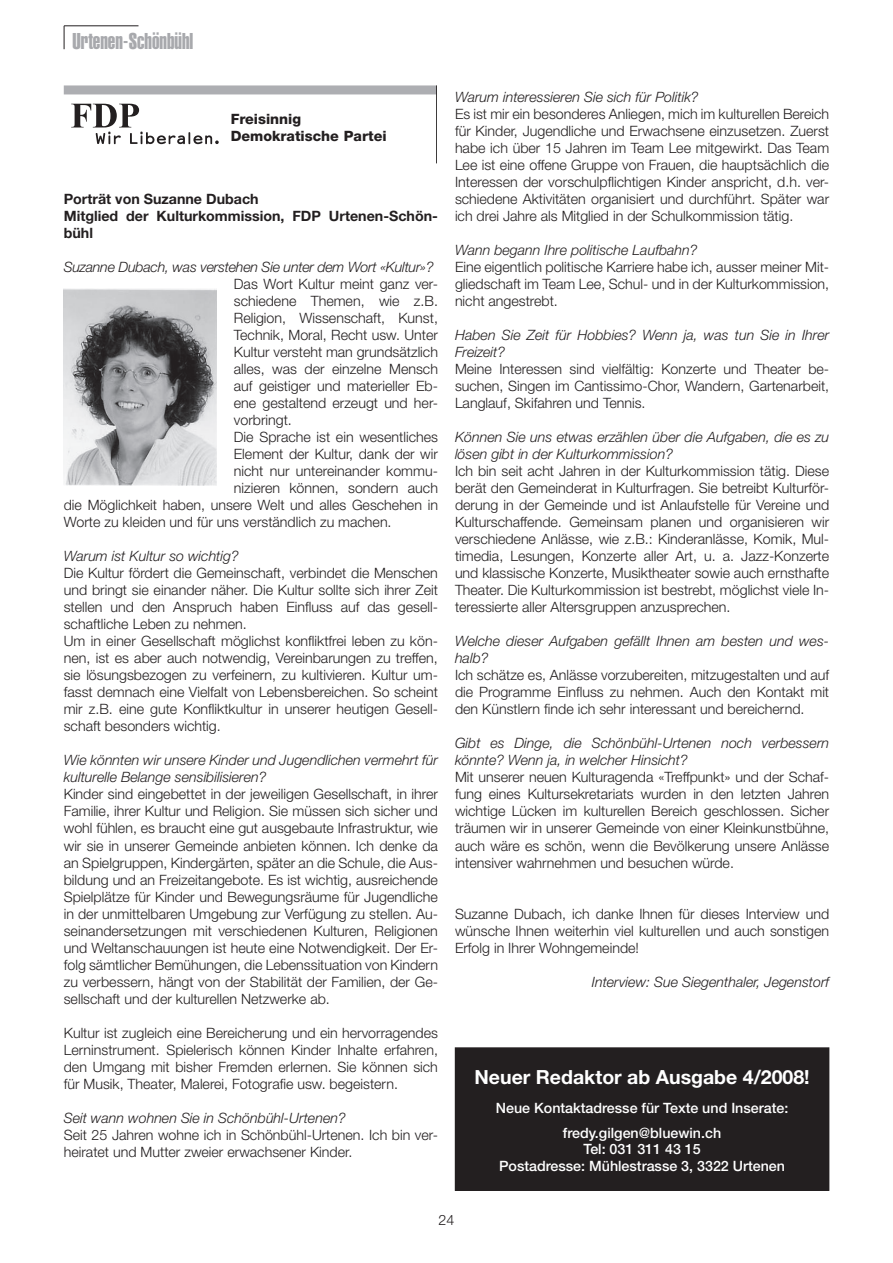
<style>
.page{position:relative;width:893px;height:1263px;background:#fff}
.page>*{position:absolute;margin:0;border:0;box-sizing:border-box;transform-origin:0 0}
.t1{font:22.5px "Helvetica Extra Compressed";color:#a8a9ad}
.t2{font:700 19.5px "Helvetica Neue";color:#fff}
.t3{font:300 14.25px/17px "Helvetica Neue";color:#231f20;text-align:justify}
.t4{font:italic 300 14.25px/17px "Helvetica Neue";color:#231f20}
.t5{font:500 14.25px/25px "Helvetica Neue";color:#fff;text-align:center}
.t6{font:700 14.25px/17px "Helvetica Neue";color:#231f20}
.t7{font:800 14.25px/16.5px "Helvetica Neue";color:#231f20}
</style>
<div class="page">
<hr style="left:64px;top:26px;width:74px;height:1px;background:#231f20">
<svg style="left:64px;top:26px;width:1px;height:23px"></svg>
<svg style="left:71px;top:104px;width:148px;height:40px"></svg>
<div style="left:64px;top:85px;width:373px;height:9px;background:#adaeb2"></div>
<hr style="left:436px;top:85px;width:1px;height:78px;background:#231f20">
<img style="left:64px;top:288px;width:153px;height:198px">
<div style="left:455px;top:1048px;width:374px;height:142px;background:#231f20"></div>
<div style="left:455px;top:1047px;width:374px;height:144px;border:1px solid #231f20"></div>
<h1 class="t1" style="left:73px;top:28px;width:122px">Urtenen-Schönbühl</h1>
<p class="t7" style="left:231px;top:111px;width:157px">Freisinnig<br>Demokratische Partei</p>
<p class="t6" style="left:64px;top:190px;width:376px">Porträt von Suzanne Dubach<br>Mitglied der Kulturkommission, FDP Urtenen-Schön&shy;bühl</p>
<p class="t4" style="left:64px;top:258px;width:371px">Suzanne Dubach, was verstehen Sie unter dem Wort «Kultur»?</p>
<p class="t3" style="left:234px;top:275px;width:206px">Das Wort Kultur meint ganz ver-</p>
<p class="t3" style="left:234px;top:292px;width:206px">schiedene Themen, wie z.B.</p>
<p class="t3" style="left:234px;top:309px;width:206px">Religion, Wissenschaft, Kunst,</p>
<p class="t3" style="left:234px;top:326px;width:206px">Technik, Moral, Recht usw. Unter</p>
<p class="t3" style="left:234px;top:343px;width:206px">Kultur versteht man grundsätzlich</p>
<p class="t3" style="left:234px;top:360px;width:206px">alles, was der einzelne Mensch</p>
<p class="t3" style="left:234px;top:377px;width:206px">auf geistiger und materieller Eb-</p>
<p class="t3" style="left:234px;top:394px;width:206px">ene gestaltend erzeugt und her-</p>
<p class="t3" style="left:234px;top:411px;width:60px">vorbringt.</p>
<p class="t3" style="left:234px;top:428px;width:206px">Die Sprache ist ein wesentliches</p>
<p class="t3" style="left:234px;top:445px;width:206px">Element der Kultur, dank der wir</p>
<p class="t3" style="left:234px;top:462px;width:206px">nicht nur untereinander kommu-</p>
<p class="t3" style="left:234px;top:479px;width:206px">nizieren können, sondern auch</p>
<p class="t3" style="left:64px;top:496px;width:376px">die Möglichkeit haben, unsere Welt und alles Geschehen in</p>
<p class="t3" style="left:64px;top:513px;width:329px">Worte zu kleiden und für uns verständlich zu machen.</p>
<p class="t4" style="left:64px;top:547px;width:176px">Warum ist Kultur so wichtig?</p>
<p class="t3" style="left:64px;top:564px;width:376px;text-align:left">Die Kultur fördert die Gemeinschaft, verbindet die Menschen und bringt sie einander näher. Die Kultur sollte sich ihrer Zeit stellen und den Anspruch haben Einfluss auf das gesell&shy;schaftliche Leben zu nehmen.<br>Um in einer Gesellschaft möglichst konfliktfrei leben zu kön&shy;nen, ist es aber auch notwendig, Vereinbarungen zu treffen, sie lösungsbezogen zu verfeinern, zu kultivieren. Kultur um&shy;fasst demnach eine Vielfalt von Lebensbereichen. So scheint mir z.B. eine gute Konfliktkultur in unserer heutigen Gesell&shy;schaft besonders wichtig.</p>
<p class="t4" style="left:64px;top:752px;width:376px">Wie könnten wir unsere Kinder und Jugendlichen vermehrt für kulturelle Belange sensibilisieren?</p>
<p class="t3" style="left:64px;top:786px;width:376px">Kinder sind eingebettet in der jeweiligen Gesellschaft, in ihrer Familie, ihrer Kultur und Religion. Sie müssen sich sicher und wohl fühlen, es braucht eine gut ausgebaute Infrastruktur, wie wir sie in unserer Gemeinde anbieten können. Ich denke da an Spielgruppen, Kindergärten, später an die Schule, die Aus&shy;bildung und an Freizeitangebote. Es ist wichtig, ausreichende Spielplätze für Kinder und Bewegungsräume für Jugendliche in der unmittelbaren Umgebung zur Verfügung zu stellen. Au&shy;seinandersetzungen mit verschiedenen Kulturen, Religionen und Weltanschauungen ist heute eine Notwendigkeit. Der Er&shy;folg sämtlicher Bemühungen, die Lebenssituation von Kindern zu verbessern, hängt von der Stabilität der Familien, der Ge&shy;sellschaft und der kulturellen Netzwerke ab.</p>
<p class="t3" style="left:64px;top:1024px;width:376px">Kultur ist zugleich eine Bereicherung und ein hervorragendes Lerninstrument. Spielerisch können Kinder Inhalte erfahren, den Umgang mit bisher Fremden erlernen. Sie können sich für Musik, Theater, Malerei, Fotografie usw. begeistern.</p>
<p class="t4" style="left:64px;top:1109px;width:283px">Seit wann wohnen Sie in Schönbühl-Urtenen?</p>
<p class="t3" style="left:64px;top:1126px;width:376px">Seit 25 Jahren wohne ich in Schönbühl-Urtenen. Ich bin ver&shy;heiratet und Mutter zweier erwachsener Kinder.</p>
<p class="t4" style="left:455px;top:88px;width:245px">Warum interessieren Sie sich für Politik?</p>
<p class="t3" style="left:455px;top:105px;width:376px">Es ist mir ein besonderes Anliegen, mich im kulturellen Bereich für Kinder, Jugendliche und Erwachsene einzusetzen. Zuerst habe ich über 15 Jahren im Team Lee mitgewirkt. Das Team Lee ist eine offene Gruppe von Frauen, die hauptsächlich die Interessen der vorschulpflichtigen Kinder anspricht, d.h. ver&shy;schiedene Aktivitäten organisiert und durchführt. Später war ich drei Jahre als Mitglied in der Schulkommission tätig.</p>
<p class="t4" style="left:455px;top:241px;width:244px">Wann begann Ihre politische Laufbahn?</p>
<p class="t3" style="left:455px;top:258px;width:376px">Eine eigentlich politische Karriere habe ich, ausser meiner Mit&shy;gliedschaft im Team Lee, Schul- und in der Kulturkommission, nicht angestrebt.</p>
<p class="t4" style="left:455px;top:326px;width:376px">Haben Sie Zeit für Hobbies? Wenn ja, was tun Sie in Ihrer<br>Freizeit?</p>
<p class="t3" style="left:455px;top:360px;width:376px">Meine Interessen sind vielfältig: Konzerte und Theater be&shy;suchen, Singen im Cantissimo-Chor, Wandern, Gartenarbeit, Langlauf, Skifahren und Tennis.</p>
<p class="t4" style="left:455px;top:428px;width:376px">Können Sie uns etwas erzählen über die Aufgaben, die es zu lösen gibt in der Kulturkommission?</p>
<p class="t3" style="left:455px;top:462px;width:376px">Ich bin seit acht Jahren in der Kulturkommission tätig. Diese berät den Gemeinderat in Kulturfragen. Sie betreibt Kulturför&shy;derung in der Gemeinde und ist Anlaufstelle für Vereine und Kulturschaffende. Gemeinsam planen und organisieren wir verschiedene Anlässe, wie z.B.: Kinderanlässe, Komik, Mul&shy;timedia, Lesungen, Konzerte aller Art, u. a. Jazz-Konzerte und klassische Konzerte, Musiktheater sowie auch ernsthafte Theater. Die Kulturkommission ist bestrebt, möglichst viele In&shy;teressierte aller Altersgruppen anzusprechen.</p>
<p class="t4" style="left:455px;top:633px;width:376px">Welche dieser Aufgaben gefällt Ihnen am besten und wes&shy;halb?</p>
<p class="t3" style="left:455px;top:666px;width:376px">Ich schätze es, Anlässe vorzubereiten, mitzugestalten und auf die Programme Einfluss zu nehmen. Auch den Kontakt mit den Künstlern finde ich sehr interessant und bereichernd.</p>
<p class="t4" style="left:455px;top:735px;width:376px">Gibt es Dinge, die Schönbühl-Urtenen noch verbessern könnte? Wenn ja, in welcher Hinsicht?</p>
<p class="t3" style="left:455px;top:769px;width:376px">Mit unserer neuen Kulturagenda «Treffpunkt» und der Schaf&shy;fung eines Kultursekretariats wurden in den letzten Jahren wichtige Lücken im kulturellen Bereich geschlossen. Sicher träumen wir in unserer Gemeinde von einer Kleinkunstbühne, auch wäre es schön, wenn die Bevölkerung unsere Anlässe intensiver wahrnehmen und besuchen würde.</p>
<p class="t3" style="left:455px;top:905px;width:376px">Suzanne Dubach, ich danke Ihnen für dieses Interview und wünsche Ihnen weiterhin viel kulturellen und auch sonstigen Erfolg in Ihrer Wohngemeinde!</p>
<p class="t4" style="left:592px;top:973px;width:239px">Interview: Sue Siegenthaler, Jegenstorf</p>
<h2 class="t2" style="left:474px;top:1065px;width:337px">Neuer Redaktor ab Ausgabe 4/2008!</h2>
<p class="t5" style="left:496px;top:1095px;width:294px">Neue Kontaktadresse für Texte und Inserate: fredy.gilgen@bluewin.ch</p>
<p class="t5" style="left:499px;top:1141px;width:287px;line-height:16.5px">Tel: 031 311 43 15<br>Postadresse: Mühlestrasse 3, 3322 Urtenen</p>
<p class="t3" style="left:439px;top:1211px;width:17px">24</p>
</div>
